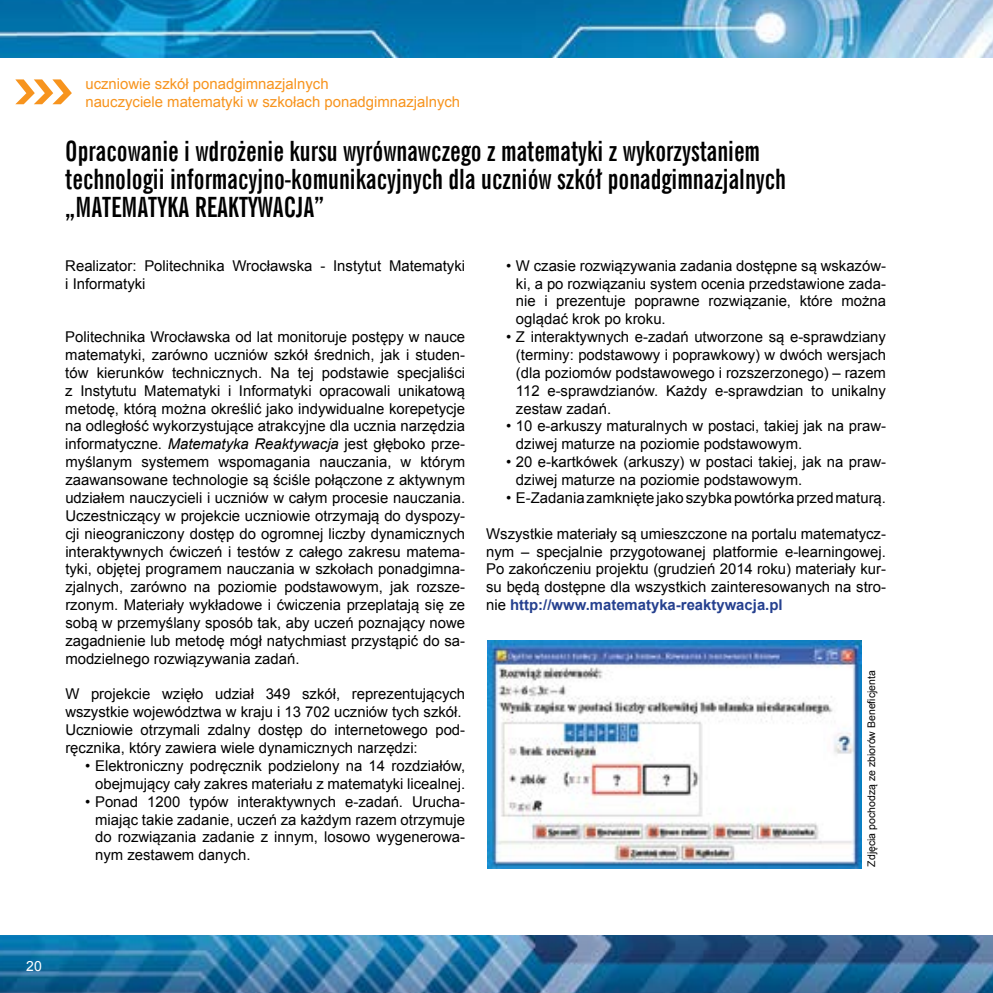
<style>
.page{position:relative;width:993px;height:993px;background:#fff}
.page>*{position:absolute;margin:0;border:0;box-sizing:border-box;transform-origin:0 0}
.t1{font:700 28px/28px "News Goth X Cn EU";color:#000}
.t2{font:14.88px/17.8px "Arial";color:#000;text-align:justify}
.t3{font:14.88px/17.8px "Arial";color:#f7941e}
.t4{font:14px "Arial";color:#fff}
.t5{font:10.5px "Arial";color:#000}
.s1{font-style:italic}
.s2{font-weight:700;color:#25408f}
</style>
<div class="page">
<img style="left:0;top:935px;width:992px;height:57px">
<img style="left:0;top:0;width:992px;height:58px">
<svg style="left:15px;top:79px;width:57px;height:25px"></svg>
<img style="left:487px;top:640px;width:374px;height:228px">
<p class="t3" style="left:85px;top:75px;width:376px">uczniowie szkół ponadgimnazjalnych<br>nauczyciele matematyki w szkołach ponadgimnazjalnych</p>
<h1 class="t1" style="left:65px;top:137px;width:722px">Opracowanie i wdrożenie kursu wyrównawczego z matematyki z wykorzystaniem technologii informacyjno-komunikacyjnych dla uczniów szkół ponadgimnazjalnych „MATEMATYKA REAKTYWACJA”</h1>
<p class="t2" style="left:65px;top:256px;width:401px">Realizator: Politechnika Wrocławska - Instytut Matematyki i Informatyki</p>
<p class="t2" style="left:65px;top:328px;width:401px">Politechnika Wrocławska od lat monitoruje postępy w nauce matematyki, zarówno uczniów szkół średnich, jak i studen&shy;tów kierunków technicznych. Na tej podstawie specjaliści z Instytutu Matematyki i Informatyki opracowali unikatową metodę, którą można określić jako indywidualne korepetycje na odległość wykorzystujące atrakcyjne dla ucznia narzędzia informatyczne. <span class="s1">Matematyka Reaktywacja</span> jest głęboko prze&shy;myślanym systemem wspomagania nauczania, w którym zaawansowane technologie są ściśle połączone z aktywnym udziałem nauczycieli i uczniów w całym procesie nauczania.<br>Uczestniczący w projekcie uczniowie otrzymają do dyspozy&shy;cji nieograniczony dostęp do ogromnej liczby dynamicznych interaktywnych ćwiczeń i testów z całego zakresu matema&shy;tyki, objętej programem nauczania w szkołach ponadgimna&shy;zjalnych, zarówno na poziomie podstawowym, jak rozsze&shy;rzonym. Materiały wykładowe i ćwiczenia przeplatają się ze sobą w przemyślany sposób tak, aby uczeń poznający nowe zagadnienie lub metodę mógł natychmiast przystąpić do sa&shy;modzielnego rozwiązywania zadań.</p>
<p class="t2" style="left:65px;top:685px;width:401px;text-align:left">W projekcie wzięło udział 349 szkół, reprezentujących wszystkie województwa w kraju i 13 702 uczniów tych szkół.<br>Uczniowie otrzymali zdalny dostęp do internetowego pod&shy;ręcznika, który zawiera wiele dynamicznych narzędzi:</p>
<p class="t2" style="left:85px;top:756px;width:381px;text-align:right">• Elektroniczny podręcznik podzielony na 14 rozdziałów, obejmujący cały zakres materiału z matematyki licealnej.</p>
<p class="t2" style="left:95px;top:792px;width:371px;text-indent:-10px">• Ponad 1200 typów interaktywnych e-zadań. Urucha&shy;miając takie zadanie, uczeń za każdym razem otrzymuje do rozwiązania zadanie z innym, losowo wygenerowa&shy;nym zestawem danych.</p>
<p class="t2" style="left:516px;top:256px;width:371px;text-indent:-10px">• W czasie rozwiązywania zadania dostępne są wskazów&shy;ki, a po rozwiązaniu system ocenia przedstawione zada&shy;nie i prezentuje poprawne rozwiązanie, które można oglądać krok po kroku.</p>
<p class="t2" style="left:516px;top:328px;width:371px;text-indent:-10px">• Z interaktywnych e-zadań utworzone są e-sprawdziany (terminy: podstawowy i poprawkowy) w dwóch wersjach (dla poziomów podstawowego i rozszerzonego) – razem 112 e-sprawdzianów. Każdy e-sprawdzian to unikalny zestaw zadań.</p>
<p class="t2" style="left:516px;top:417px;width:371px;text-indent:-10px">• 10 e-arkuszy maturalnych w postaci, takiej jak na praw&shy;dziwej maturze na poziomie podstawowym.</p>
<p class="t2" style="left:516px;top:453px;width:371px;text-indent:-10px">• 20 e-kartkówek (arkuszy) w postaci takiej, jak na praw&shy;dziwej maturze na poziomie podstawowym.</p>
<p class="t2" style="left:506px;top:488px;width:381px">• E-Zadania zamknięte jako szybka powtórka przed maturą.</p>
<p class="t2" style="left:486px;top:524px;width:401px">Wszystkie materiały są umieszczone na portalu matematycz&shy;nym – specjalnie przygotowanej platformie e-learningowej.<br>Po zakończeniu projektu (grudzień 2014 roku) materiały kur&shy;su będą dostępne dla wszystkich zainteresowanych na stro&shy;nie <span class="s2">http://www.matematyka-reaktywacja.pl</span></p>
<p class="t5" style="left:864px;top:866px;width:198px;rotate:-90deg">Zdjęcia pochodzą ze zbiorów Beneficjenta</p>
<p class="t4" style="left:26px;top:956px;width:17px">20</p>
</div>
